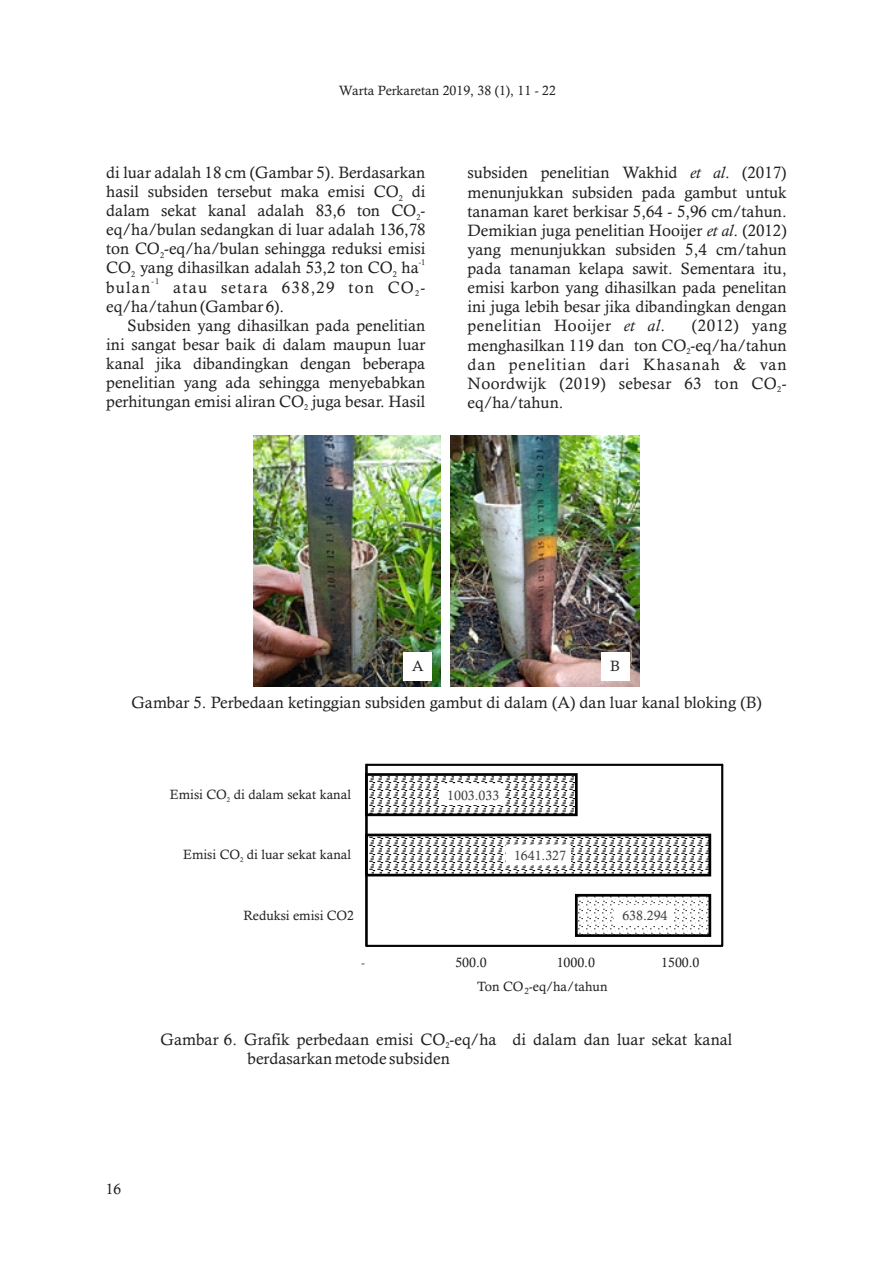
<style>
.page{position:relative;width:893px;height:1263px;background:#fff}
.page>*{position:absolute;margin:0;border:0;box-sizing:border-box;transform-origin:0 0}
.t1{font:16.5px/19px "Calisto";color:#231f20;text-align:justify}
.t2{font:16.5px/19px "Calisto";letter-spacing:.075em;color:#231f20}
.t3{font:15px "Calisto";color:#231f20}
.t4{font:13.5px "Calisto";color:#231f20}
.t5{font:13.5px "Calisto";color:#404040}
.t6{font:13.5px "Calisto";color:#595959}
.t7{font:8.25px "Calisto";color:#231f20}
.t8{font:6.75px "Calisto";color:#231f20}
.s1{font-style:italic}
</style>
<div class="page">
<img style="left:254px;top:435px;width:186px;height:252px">
<img style="left:450px;top:435px;width:189px;height:252px">
<div style="left:404px;top:652px;width:28px;height:28px;background:#fff"></div>
<div style="left:601px;top:652px;width:28px;height:28px;background:#fff"></div>
<svg style="left:366px;top:764px;width:357px;height:182px"></svg>
<svg style="left:365px;top:772px;width:347px;height:106px"></svg>
<svg style="left:579px;top:898px;width:128px;height:35px"></svg>
<div style="left:575px;top:894px;width:136px;height:43px;border:3px solid #000"></div>
<hr style="left:366px;top:765px;width:1px;height:181px;background:#000">
<div style="left:506px;top:845px;width:64px;height:20px;background:#fff"></div>
<div style="left:439px;top:785px;width:65px;height:20px;background:#fff"></div>
<div style="left:614px;top:905px;width:58px;height:21px;background:#fff"></div>
<p class="t4" style="left:339px;top:86px;width:218px">Warta Perkaretan 2019, 38 (1), 11 - 22</p>
<p class="t1" style="left:106px;top:165px;width:321px">di luar adalah 18 cm (Gambar 5). Berdasarkan hasil subsiden tersebut maka emisi CO di</p>
<p class="t7" style="left:399px;top:195px;width:6px">2</p>
<p class="t1" style="left:106px;top:203px;width:321px">dalam sekat kanal adalah 83,6 ton CO -<sub>2 </sub>eq/ha/bulan sedangkan di luar adalah 136,78 ton CO -eq/ha/bulan sehingga reduksi emisi</p>
<p class="t7" style="left:160px;top:252px;width:6px">2</p>
<p class="t7" style="left:419px;top:259px;width:8px">-1</p>
<p class="t1" style="left:106px;top:260px;width:314px">CO<sub>2</sub> yang dihasilkan adalah 53,2 ton CO<sub>2</sub> ha</p>
<p class="t7" style="left:152px;top:278px;width:9px">-1</p>
<p class="t1" style="left:106px;top:279px;width:46px">bulan</p>
<p class="t2" style="left:106px;top:279px;width:321px;text-indent:67px">atau setara 638,29 ton CO -<sub>2 </sub>eq/ha/tahun (Gambar 6).</p>
<p class="t1" style="left:106px;top:317px;width:321px;text-indent:21px">Subsiden yang dihasilkan pada penelitian ini sangat besar baik di dalam maupun luar kanal jika dibandingkan dengan beberapa penelitian yang ada sehingga menyebabkan perhitungan emisi aliran CO juga besar. Hasil</p>
<p class="t7" style="left:304px;top:404px;width:6px">2</p>
<p class="t1" style="left:468px;top:164px;width:321px">subsiden penelitian Wakhid <span class="s1">et al</span>. (2017) menunjukkan subsiden pada gambut untuk tanaman karet berkisar 5,64 - 5,96 cm/tahun.<br>Demikian juga penelitian Hooijer <span class="s1">et al</span>. (2012) yang menunjukkan subsiden 5,4 cm/tahun pada tanaman kelapa sawit. Sementara itu, emisi karbon yang dihasilkan pada penelitan ini juga lebih besar jika dibandingkan dengan penelitian Hooijer <span class="s1">et al</span>.</p>
<p class="t1" style="left:467px;top:317px;width:321px;text-align:right">(2012) yang<br>menghasilkan 119 dan ton CO -eq/ha/tahun</p>
<p class="t7" style="left:686px;top:348px;width:6px">2</p>
<p class="t1" style="left:467px;top:356px;width:321px">dan penelitian dari Khasanah &amp; van Noordwijk (2019) sebesar 63 ton CO -<sub>2 </sub>eq/ha/tahun.</p>
<p class="t3" style="left:412px;top:660px;width:13px">A</p>
<p class="t3" style="left:610px;top:660px;width:11px">B</p>
<p class="t1" style="left:131px;top:694px;width:632px">Gambar 5. Perbedaan ketinggian subsiden gambut di dalam (A) dan luar kanal bloking (B)</p>
<p class="t4" style="left:170px;top:789px;width:183px">Emisi CO di dalam sekat kanal</p>
<p class="t8" style="left:227px;top:797px;width:5px">2</p>
<p class="t5" style="left:447px;top:790px;width:53px">1003.033</p>
<p class="t4" style="left:183px;top:850px;width:169px">Emisi CO di luar sekat kanal</p>
<p class="t8" style="left:240px;top:857px;width:5px">2</p>
<p class="t5" style="left:514px;top:850px;width:53px">1641.327</p>
<p class="t4" style="left:244px;top:910px;width:112px">Reduksi emisi CO2</p>
<p class="t5" style="left:622px;top:910px;width:47px">638.294</p>
<p class="t6" style="left:361px;top:957px;width:5px">-</p>
<p class="t4" style="left:455px;top:957px;width:33px">500.0</p>
<p class="t4" style="left:557px;top:957px;width:40px">1000.0</p>
<p class="t4" style="left:661px;top:957px;width:40px">1500.0</p>
<p class="t4" style="left:477px;top:981px;width:132px">Ton CO<sub>2</sub>-eq/ha/tahun</p>
<p class="t1" style="left:161px;top:1031px;width:573px">Gambar 6. Grafik perbedaan emisi CO -eq/ha di dalam dan luar sekat kanal</p>
<p class="t7" style="left:445px;top:1042px;width:6px">2</p>
<p class="t1" style="left:248px;top:1050px;width:204px">berdasarkan metode subsiden</p>
<p class="t3" style="left:106px;top:1184px;width:17px">16</p>
</div>
